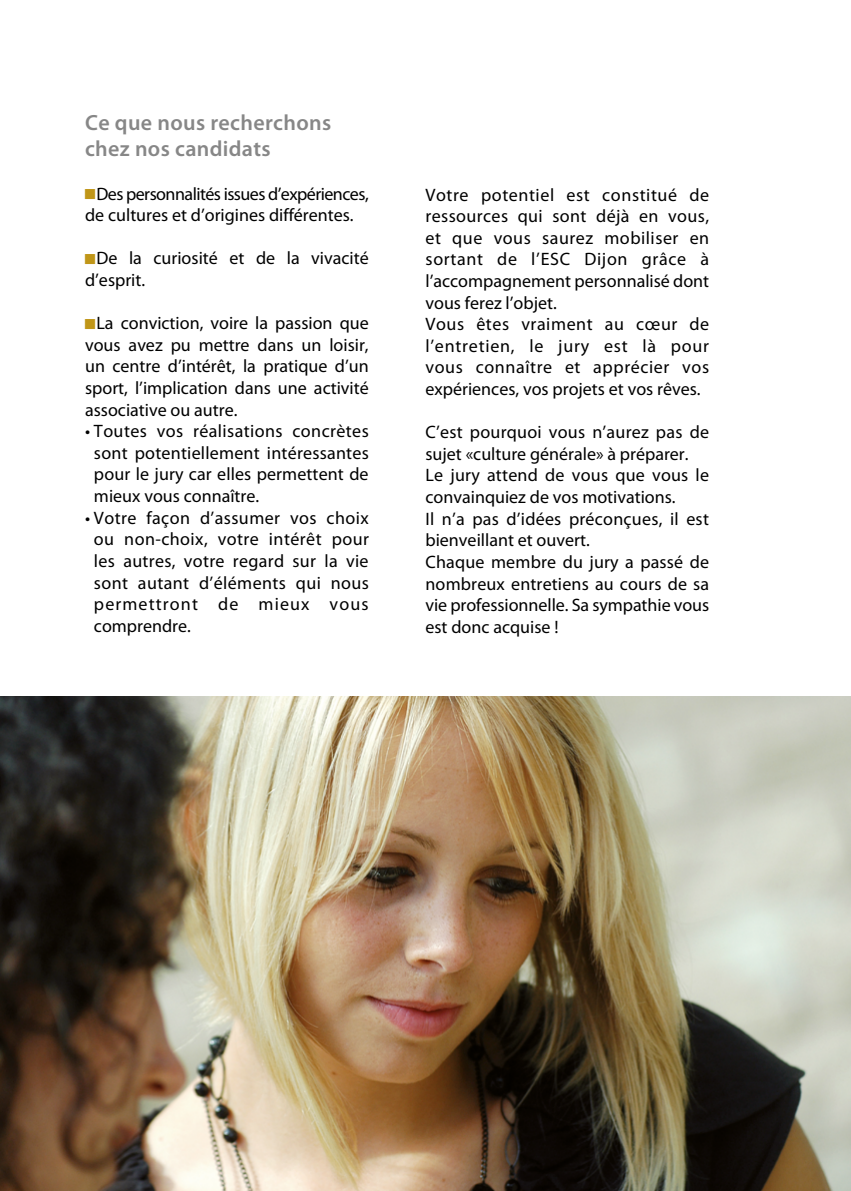
<style>
.page{position:relative;width:851px;height:1191px;background:#fff}
.page>*{position:absolute;margin:0;border:0;box-sizing:border-box;transform-origin:0 0}
.t1{font:600 22px/26.4px "Myriad Pro";letter-spacing:.015em;color:#878787}
.t2{font:18px/21.6px "Myriad Pro";color:#000;text-align:justify}
.t3{font:18px/21.6px "Myriad Pro";letter-spacing:.03em;color:#000}
.t4{font:18px/21.6px "Myriad Pro";letter-spacing:-.03em;color:#000}
</style>
<div class="page">
<img style="left:0;top:696px;width:850px;height:495px">
<p class="t1" style="left:85px;top:110px;width:248px">Ce que nous recherchons chez nos candidats</p>
<p class="t4" style="left:85px;top:183px;width:285px;text-indent:11px">Des personnalités issues d’expériences, de cultures et d’origines différentes.</p>
<p class="t2" style="left:85px;top:248px;width:285px;text-indent:11px">De la curiosité et de la vivacité d’esprit.</p>
<p class="t2" style="left:85px;top:313px;width:285px;text-indent:11px">La conviction, voire la passion que vous avez pu mettre dans un loisir, un centre d’intérêt, la pratique d’un sport, l’implication dans une activité associative ou autre.</p>
<p class="t2" style="left:94px;top:421px;width:276px;text-indent:-9px">• Toutes vos réalisations concrètes sont potentiellement intéressantes pour le jury car elles permettent de mieux vous connaître.</p>
<p class="t2" style="left:94px;top:507px;width:276px;text-indent:-9px">• Votre façon d’assumer vos choix ou non-choix, votre intérêt pour les autres, votre regard sur la vie sont autant d’éléments qui nous permettront de mieux vous comprendre.</p>
<p class="t3" style="left:425px;top:184px;width:285px">Votre potentiel est constitué de ressources qui sont déjà en vous, et que vous saurez mobiliser en sortant de l’ESC Dijon grâce à l’accompagnement personnalisé dont vous ferez l’objet.<br>Vous êtes vraiment au cœur de l’entretien, le jury est là pour vous connaître et apprécier vos expériences, vos projets et vos rêves.</p>
<p class="t2" style="left:425px;top:422px;width:285px;text-align:left">C’est pourquoi vous n’aurez pas de sujet «culture générale» à préparer.<br>Le jury attend de vous que vous le convainquiez de vos motivations.<br>Il n’a pas d’idées préconçues, il est bienveillant et ouvert.<br>Chaque membre du jury a passé de nombreux entretiens au cours de sa vie professionnelle. Sa sympathie vous est donc acquise !</p>
</div>
